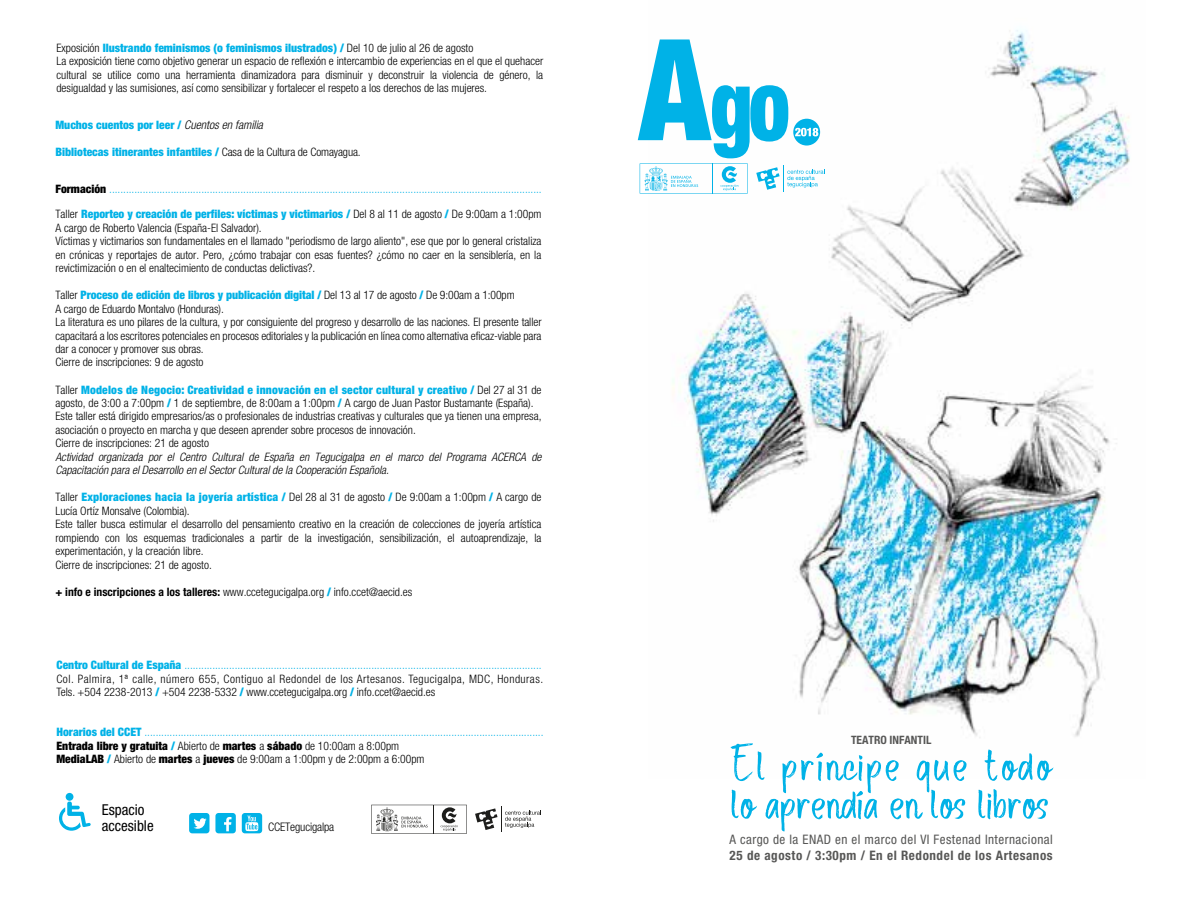
<style>
.page{position:relative;width:1188px;height:918px;background:#fff}
.page>*{position:absolute;margin:0;border:0;box-sizing:border-box;transform-origin:0 0}
.t1{font:900 condensed 99px "Helvetica Neue";color:#00b2e7;scale:.83 1}
.t2{font:54.6px/38.2px "Route Du Soleil DEMO";color:#00b2e7}
.t3{font:condensed 15px/15.1px "Helvetica Neue";color:#000}
.t4{font:condensed 13.05px "Helvetica Neue";letter-spacing:.035em;color:#575756}
.t5{font:700 condensed 13.05px "Helvetica Neue";letter-spacing:.045em;color:#575756}
.t6{font:300 condensed 11.85px "Helvetica Neue";letter-spacing:-.01em;color:#000}
.t7{font:300 condensed 11.7px/13.5px "Helvetica Neue";color:#000}
.t8{font:300 condensed 11.7px/13.5px "Helvetica Neue";color:#00b2e7}
.t9{font:300 condensed 11.7px/13.5px "Helvetica Neue";letter-spacing:.04em;color:#000}
.t10{font:italic 300 condensed 11.7px/13.5px "Helvetica Neue";color:#000}
.t11{font:900 condensed 11.7px "Helvetica Neue";color:#00b2e7}
.t12{font:700 condensed 11.55px "Helvetica Neue";color:#575756}
.s1{font-weight:900;color:#00b2e7}
.s2{font-weight:300;font-style:italic;font-size:12px;color:#000}
.s3{font-weight:300;color:#000}
.s4{font-weight:900;color:#000}
.s5{font-weight:700}
.s6{color:#00b2e7}
.s7{font-weight:900}
.s8{color:#000}
.s9{font-size:141px}
</style>
<div class="page">
<svg style="left:371px;top:805px;width:96px;height:29px"></svg>
<svg style="left:475px;top:807px;width:66px;height:25px"></svg>
<svg style="left:215px;top:813px;width:21px;height:20px"></svg>
<svg style="left:242px;top:813px;width:20px;height:20px"></svg>
<svg style="left:189px;top:813px;width:20px;height:20px"></svg>
<div style="left:66px;top:793px;width:7px;height:8px;background:#00b2e7;border-radius:50%"></div>
<svg style="left:59px;top:802px;width:32px;height:29px"></svg>
<img style="left:672px;top:30px;width:458px;height:708px">
<svg style="left:793px;top:119px;width:27px;height:27px"></svg>
<svg style="left:640px;top:163px;width:108px;height:31px"></svg>
<hr style="left:713px;top:163px;width:1px;height:31px;background:#00b2e7">
<svg style="left:756px;top:165px;width:69px;height:27px"></svg>
<p class="t7" style="left:56px;top:41px;width:488px">Exposición <span class="s1">Ilustrando feminismos (o feminismos ilustrados) /</span> Del 10 de julio al 26 de agosto<br>La exposición tiene como objetivo generar un espacio de reflexión e intercambio de experiencias en el que el quehacer cultural se utilice como una herramienta dinamizadora para disminuir y deconstruir la violencia de género, la desigualdad y las sumisiones, así como sensibilizar y fortalecer el respeto a los derechos de las mujeres.</p>
<p class="t11" style="left:55px;top:117px;width:209px">Muchos cuentos por leer / <span class="s2">Cuentos en familia</span></p>
<p class="t11" style="left:55px;top:144px;width:307px">Bibliotecas itinerantes infantiles / <span class="s3">Casa de la Cultura de Comayagua.</span></p>
<p class="t8" style="left:55px;top:182px;width:488px"><span class="s4">Formación</span> ...........................................................................................................................................................</p>
<p class="t7" style="left:55px;top:207px;width:488px">Taller <span class="s1">Reporteo y creación de perfiles: víctimas y victimarios /</span> Del 8 al 11 de agosto <span class="s1">/</span> De 9:00am a 1:00pm A cargo de Roberto Valencia (España-El Salvador).<br>Víctimas y victimarios son fundamentales en el llamado "periodismo de largo aliento", ese que por lo general cristaliza en crónicas y reportajes de autor. Pero, ¿cómo trabajar con esas fuentes? ¿cómo no caer en la sensiblería, en la revictimización o en el enaltecimiento de conductas delictivas?.</p>
<p class="t7" style="left:55px;top:288px;width:488px">Taller <span class="s1">Proceso de edición de libros y publicación digital /</span> Del 13 al 17 de agosto <span class="s1">/</span> De 9:00am a 1:00pm<br>A cargo de Eduardo Montalvo (Honduras).<br>La literatura es uno pilares de la cultura, y por consiguiente del progreso y desarrollo de las naciones. El presente taller capacitará a los escritores potenciales en procesos editoriales y la publicación en línea como alternativa eficaz-viable para dar a conocer y promover sus obras.<br>Cierre de inscripciones: 9 de agosto</p>
<p class="t7" style="left:55px;top:383px;width:488px">Taller <span class="s1">Modelos de Negocio: Creatividad e innovación en el sector cultural y creativo /</span> Del 27 al 31 de agosto, de 3:00 a 7:00pm <span class="s1">/</span> 1 de septiembre, de 8:00am a 1:00pm <span class="s1">/</span> A cargo de Juan Pastor Bustamante (España).<br>Este taller está dirigido empresarios/as o profesionales de industrias creativas y culturales que ya tienen una empresa, asociación o proyecto en marcha y que deseen aprender sobre procesos de innovación.<br>Cierre de inscripciones: 21 de agosto</p>
<p class="t10" style="left:55px;top:450px;width:488px">Actividad organizada por el Centro Cultural de España en Tegucigalpa en el marco del Programa ACERCA de<br>Capacitación para el Desarrollo en el Sector Cultural de la Cooperación Española.</p>
<p class="t7" style="left:55px;top:491px;width:488px">Taller <span class="s1">Exploraciones hacia la joyería artística /</span> Del 28 al 31 de agosto <span class="s1">/</span> De 9:00am a 1:00pm <span class="s1">/</span> A cargo de Lucía Ortíz Monsalve (Colombia).<br>Este taller busca estimular el desarrollo del pensamiento creativo en la creación de colecciones de joyería artística rompiendo con los esquemas tradicionales a partir de la investigación, sensibilización, el autoaprendizaje, la experimentación, y la creación libre.<br>Cierre de inscripciones: 21 de agosto.</p>
<p class="t7" style="left:55px;top:585px;width:358px"><span class="s5">+ info e inscripciones a los talleres:</span> www.ccetegucigalpa.org <span class="s1">/</span> info.ccet@aecid.es</p>
<p class="t9" style="left:56px;top:658px;width:488px"><span class="s1">Centro Cultural de España</span> <span class="s6">................................................................................................................................<br></span>Col. Palmira, 1ª calle, número 655, Contiguo al Redondel de los Artesanos. Tegucigalpa, MDC, Honduras.<br>Tels. +504 2238-2013 <span class="s1">/</span> +504 2238-5332 <span class="s1">/</span> www.ccetegucigalpa.org <span class="s1">/</span> info.ccet@aecid.es</p>
<p class="t8" style="left:56px;top:725px;width:489px"><span class="s7">Horarios del CCET</span> ...............................................................................................................................................<br><span class="s4">Entrada libre y gratuita</span> <span class="s7">/</span> <span class="s8">Abierto de</span> <span class="s4">martes</span> <span class="s8">a</span> <span class="s4">sábado</span> <span class="s8">de 10:00am a 8:00pm<br></span><span class="s4">MediaLAB</span> <span class="s7">/</span> <span class="s8">Abierto de</span> <span class="s4">martes</span> <span class="s8">a</span> <span class="s4">jueves</span> <span class="s8">de 9:00am a 1:00pm y de 2:00pm a 6:00pm</span></p>
<p class="t3" style="left:102px;top:802px;width:53px">Espacio accesible</p>
<p class="t6" style="left:268px;top:820px;width:68px">CCETegucigalpa</p>
<h1 class="t1" style="left:639px;top:44px;width:183px"><span class="s9">A</span>go</h1>
<p class="t12" style="left:851px;top:732px;width:82px">TEATRO INFANTIL</p>
<h2 class="t2" style="left:730px;top:746px;width:322px">El príncipe que todo lo aprendía en los libros</h2>
<p class="t4" style="left:729px;top:832px;width:325px">A cargo de la ENAD en el marco del VI Festenad Internacional</p>
<p class="t5" style="left:730px;top:848px;width:325px">25 de agosto / 3:30pm / En el Redondel de los Artesanos</p>
</div>
